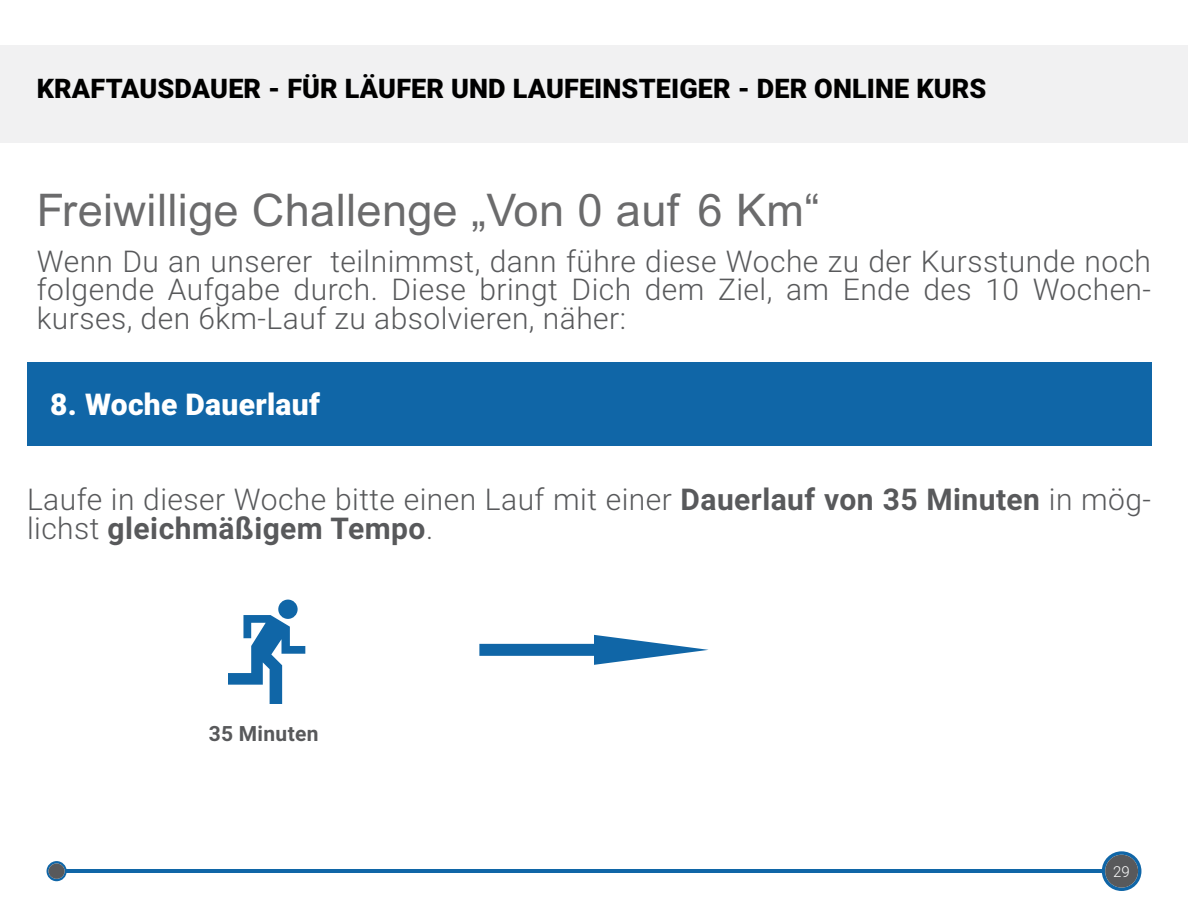
<style>
.page{position:relative;width:1188px;height:918px;background:#fff}
.page>*{position:absolute;margin:0;border:0;box-sizing:border-box;transform-origin:0 0}
.t1{font:45px "Arial";letter-spacing:.01em;color:#6b6b6c}
.t2{font:300 30px/28.5px "Roboto";letter-spacing:.015em;color:#58595b}
.t3{font:900 30px "Roboto";letter-spacing:.01em;color:#fff}
.t4{font:900 27px "Roboto";letter-spacing:.005em;color:#000}
.t5{font:700 21px "Roboto";letter-spacing:.015em;color:#58595b}
.t6{font:300 15px "Roboto";color:#fff}
.s1{font-weight:700}
</style>
<div class="page">
<div style="left:27px;top:362px;width:1124px;height:84px;background:#1066a7"></div>
<svg style="left:228px;top:615px;width:77px;height:89px"></svg>
<div style="left:278px;top:600px;width:20px;height:19px;background:#1066a7;border-radius:50%"></div>
<div style="left:0;top:45px;width:1188px;height:98px;background:#f1f1f2"></div>
<hr style="left:66px;top:869px;width:1038px;height:4px;background:#1066a7">
<svg style="left:47px;top:861px;width:20px;height:20px"></svg>
<div style="left:49px;top:863px;width:16px;height:16px;background:#58595b;border-radius:50%"></div>
<svg style="left:1102px;top:851px;width:39px;height:40px"></svg>
<div style="left:1105px;top:855px;width:33px;height:33px;background:#58595b;border-radius:50%"></div>
<svg style="left:479px;top:635px;width:230px;height:30px"></svg>
<p class="t4" style="left:37px;top:78px;width:951px">KRAFTAUSDAUER - FÜR LÄUFER UND LAUFEINSTEIGER - DER ONLINE KURS</p>
<h1 class="t1" style="left:37px;top:194px;width:784px">Freiwillige Challenge „Von 0 auf 6 Km“</h1>
<p class="t2" style="left:37px;top:250px;width:1116px;text-align:justify">Wenn Du an unserer teilnimmst, dann führe diese Woche zu der Kursstunde noch folgende Aufgabe durch. Diese bringt Dich dem Ziel, am Ende des 10 Wochen&shy;kurses, den 6km-Lauf zu absolvieren, näher:</p>
<p class="t3" style="left:50px;top:392px;width:271px">8. Woche Dauerlauf</p>
<p class="t2" style="left:27px;top:488px;width:1126px">Laufe in dieser Woche bitte einen Lauf mit einer <span class="s1">Dauerlauf von 35 Minuten</span> in mög&shy;lichst <span class="s1">gleichmäßigem Tempo</span>.</p>
<p class="t5" style="left:209px;top:725px;width:111px">35 Minuten</p>
<p class="t6" style="left:1113px;top:866px;width:18px">29</p>
</div>
